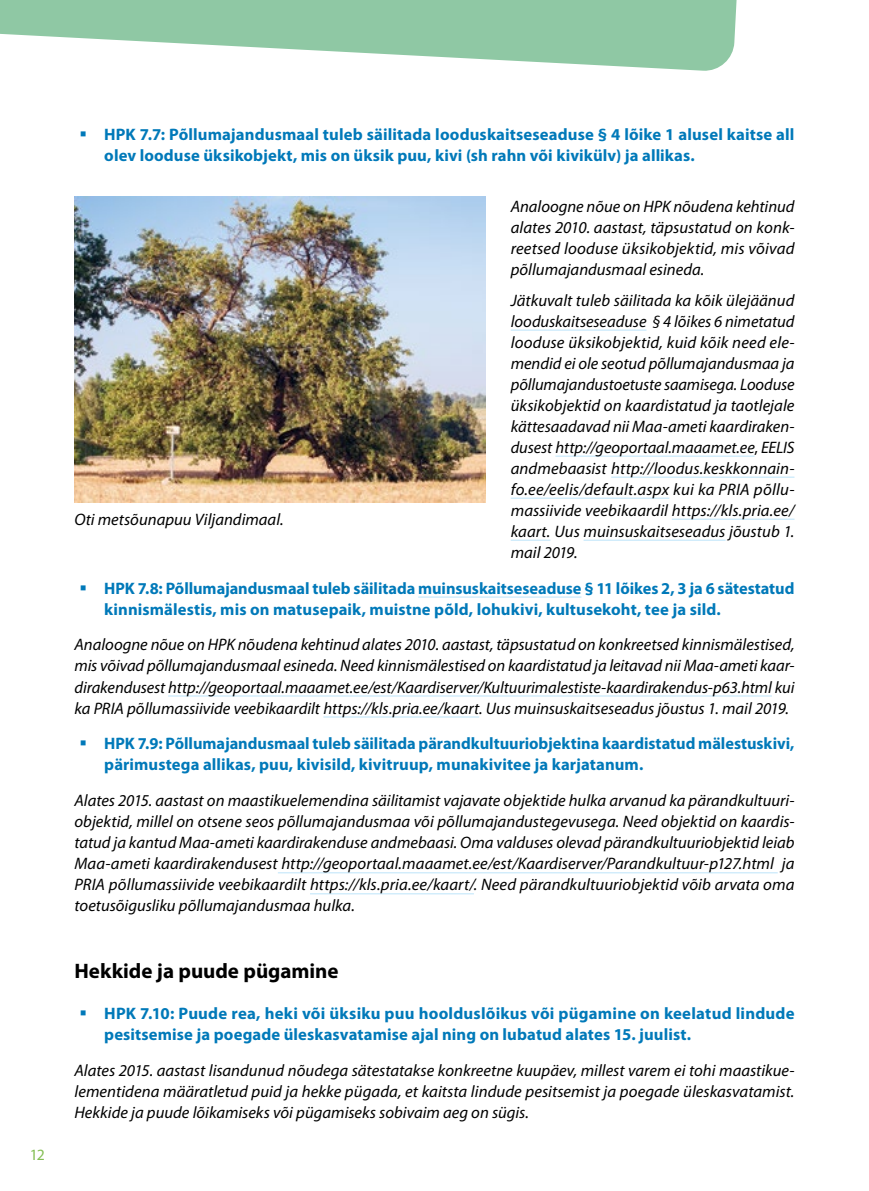
<style>
.page{position:relative;width:869px;height:1191px;background:#fff}
.page>*{position:absolute;margin:0;border:0;box-sizing:border-box;transform-origin:0 0}
.t1{font:700 21px "Myriad Pro";color:#000}
.t2{font:italic 16.62px/21px "Myriad Pro";color:#000;text-align:justify}
.t3{font:700 16.62px/21px "Myriad Pro";letter-spacing:.005em;color:#0079b9}
.t4{font:15.75px "Myriad Pro";color:#84be54}
.s1{font-style:normal}
</style>
<div class="page">
<svg style="left:0;top:0;width:737px;height:71px;fill:#8fc8a4"></svg>
<hr style="left:510px;top:330px;width:136px;height:1px;background:#bce4fa">
<hr style="left:555px;top:456px;width:199px;height:1px;background:#bce4fa">
<hr style="left:611px;top:477px;width:183px;height:1px;background:#bce4fa">
<hr style="left:510px;top:498px;width:159px;height:1px;background:#bce4fa">
<hr style="left:671px;top:519px;width:123px;height:1px;background:#bce4fa">
<hr style="left:510px;top:540px;width:40px;height:1px;background:#bce4fa">
<hr style="left:583px;top:540px;width:142px;height:1px;background:#bce4fa">
<hr style="left:418px;top:596px;width:163px;height:1px;background:#bce4fa">
<hr style="left:168px;top:695px;width:603px;height:1px;background:#bce4fa">
<hr style="left:323px;top:716px;width:156px;height:1px;background:#bce4fa">
<hr style="left:278px;top:872px;width:499px;height:1px;background:#bce4fa">
<hr style="left:310px;top:893px;width:163px;height:1px;background:#bce4fa">
<img style="left:74px;top:196px;width:411px;height:306px">
<p class="t4" style="left:30px;top:1144px;width:17px">12</p>
<p class="t3" style="left:104px;top:123px;width:691px">HPK 7.7: Põllumajandusmaal tuleb säilitada looduskaitseseaduse § 4 lõike 1 alusel kaitse all olev looduse üksikobjekt, mis on üksik puu, kivi (sh rahn või kivikülv) ja allikas.</p>
<p class="t2" style="left:510px;top:195px;width:285px">Analoogne nõue on HPK nõudena kehtinud alates 2010. aastast, täpsustatud on konk&shy;reetsed looduse üksikobjektid, mis võivad põllumajandusmaal esineda.</p>
<p class="t2" style="left:510px;top:289px;width:285px">Jätkuvalt tuleb säilitada ka kõik ülejäänud looduskaitseseaduse § 4 lõikes 6 nimetatud looduse üksikobjektid, kuid kõik need ele&shy;mendid ei ole seotud põllumajandusmaa ja põllumajandustoetuste saamisega. Looduse üksikobjektid on kaardistatud ja taotlejale kättesaadavad nii Maa-ameti kaardiraken&shy;dusest http://geoportaal.maaamet.ee<span class="s1">,</span> EELIS andmebaasist http://loodus.keskkonnain&shy;fo.ee/eelis/default.aspx kui ka PRIA põllu&shy;massiivide veebikaardil https://kls.pria.ee/ kaart. Uus muinsuskaitseseadus jõustub 1. mail 2019.</p>
<p class="t3" style="left:104px;top:577px;width:691px">HPK 7.8: Põllumajandusmaal tuleb säilitada muinsuskaitseseaduse § 11 lõikes 2, 3 ja 6 sätestatud kinnismälestis, mis on matusepaik, muistne põld, lohukivi, kultusekoht, tee ja sild.</p>
<p class="t2" style="left:74px;top:634px;width:721px">Analoogne nõue on HPK nõudena kehtinud alates 2010. aastast, täpsustatud on konkreetsed kinnismälestised, mis võivad põllumajandusmaal esineda. Need kinnismälestised on kaardistatud ja leitavad nii Maa-ameti kaar&shy;dirakendusest http://geoportaal.maaamet.ee/est/Kaardiserver/Kultuurimalestiste-kaardirakendus-p63.html kui ka PRIA põllumassiivide veebikaardilt https://kls.pria.ee/kaart. Uus muinsuskaitseseadus jõustus 1. mail 2019.</p>
<p class="t3" style="left:104px;top:732px;width:691px">HPK 7.9: Põllumajandusmaal tuleb säilitada pärandkultuuriobjektina kaardistatud mälestuskivi, pärimustega allikas, puu, kivisild, kivitruup, munakivitee ja karjatanum.</p>
<p class="t2" style="left:74px;top:790px;width:721px">Alates 2015. aastast on maastikuelemendina säilitamist vajavate objektide hulka arvanud ka pärandkultuuri&shy;objektid, millel on otsene seos põllumajandusmaa või põllumajandustegevusega. Need objektid on kaardis&shy;tatud ja kantud Maa-ameti kaardirakenduse andmebaasi. Oma valduses olevad pärandkultuuriobjektid leiab Maa-ameti kaardirakendusest http://geoportaal.maaamet.ee/est/Kaardiserver/Parandkultuur-p127.html ja PRIA põllumassiivide veebikaardilt https://kls.pria.ee/kaart/. Need pärandkultuuriobjektid võib arvata oma toetusõigusliku põllumajandusmaa hulka.</p>
<p class="t2" style="left:74px;top:508px;width:210px">Oti metsõunapuu Viljandimaal.</p>
<p class="t1" style="left:74px;top:957px;width:265px">Hekkide ja puude pügamine</p>
<p class="t3" style="left:104px;top:1002px;width:691px">HPK 7.10: Puude rea, heki või üksiku puu hoolduslõikus või pügamine on keelatud lindude pesitsemise ja poegade üleskasvatamise ajal ning on lubatud alates 15. juulist.</p>
<p class="t2" style="left:74px;top:1059px;width:721px">Alates 2015. aastast lisandunud nõudega sätestatakse konkreetne kuupäev, millest varem ei tohi maastikue&shy;lementidena määratletud puid ja hekke pügada, et kaitsta lindude pesitsemist ja poegade üleskasvatamist.<br>Hekkide ja puude lõikamiseks või pügamiseks sobivaim aeg on sügis.</p>
</div>
